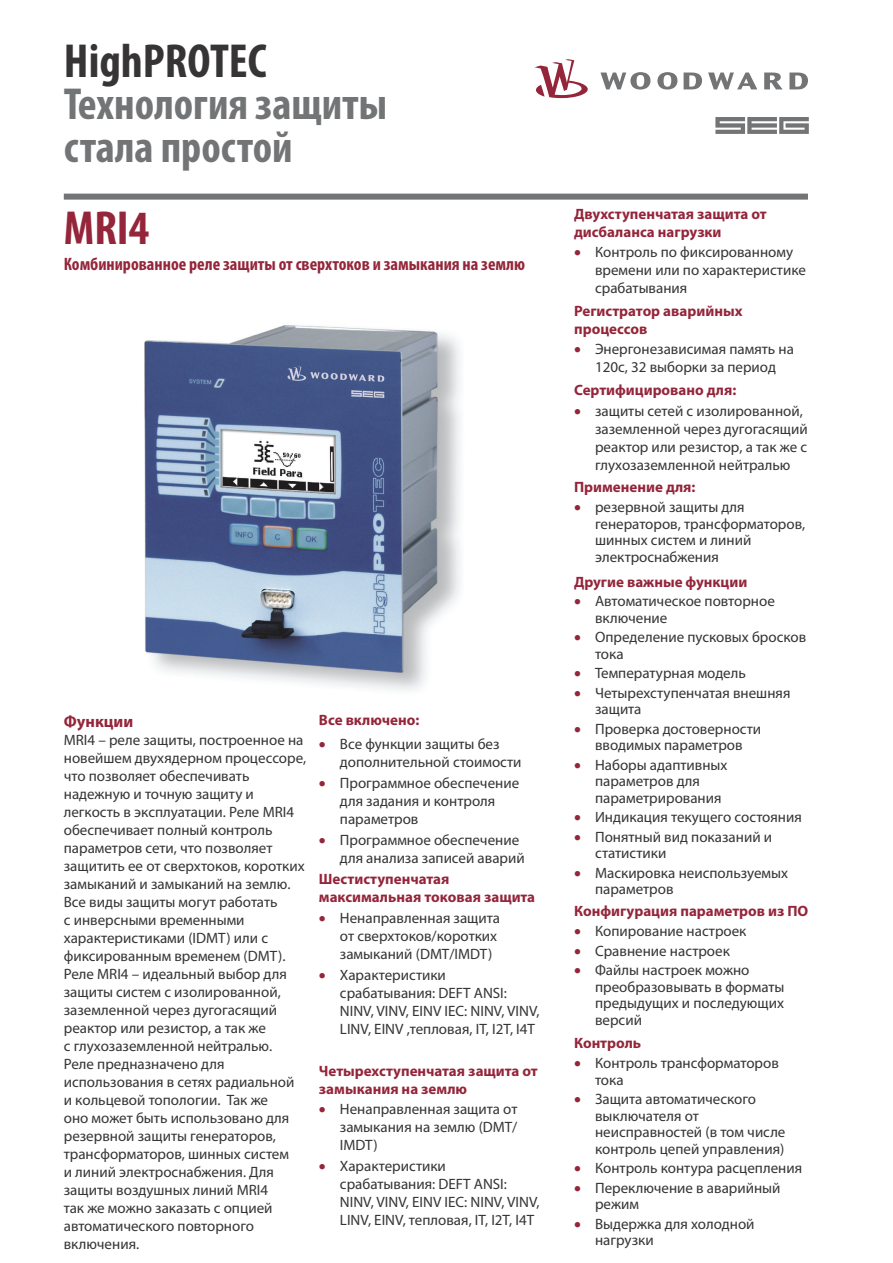
<style>
.page{position:relative;width:893px;height:1263px;background:#fff}
.page>*{position:absolute;margin:0;border:0;box-sizing:border-box;transform-origin:0 0}
.t1{font:700 condensed 48px "Myriad Pro";color:#363434}
.t2{font:700 condensed 48px "Myriad Pro";color:#94253a}
.t3{font:700 condensed 45px/42.6px "Myriad Pro";color:#727476}
.t4{font:700 condensed 18px "Myriad Pro";color:#94253a}
.t5{font:700 16.5px "Myriad Pro";color:#94253a}
.t6{font:15px/18px "Myriad Pro";color:#363434}
.t7{font:700 15px/18px "Myriad Pro";color:#94253a}
.s1{color:#94253a}
</style>
<div class="page">
<svg style="left:600px;top:72px;width:50px;height:18px"></svg>
<svg style="left:657px;top:72px;width:20px;height:18px"></svg>
<svg style="left:684px;top:73px;width:18px;height:16px"></svg>
<svg style="left:708px;top:73px;width:49px;height:16px"></svg>
<svg style="left:764px;top:73px;width:19px;height:16px"></svg>
<svg style="left:789px;top:73px;width:19px;height:16px"></svg>
<svg style="left:535px;top:59px;width:53px;height:39px"></svg>
<svg style="left:715px;top:117px;width:94px;height:17px;background:#969899"></svg>
<div style="left:64px;top:194px;width:744px;height:6px;background:#727476"></div>
<img style="left:144px;top:325px;width:317px;height:366px">
<p class="t1" style="left:64px;top:34px;width:204px">HighPROTEC</p>
<p class="t3" style="left:64px;top:84px;width:325px">Технология защиты стала простой</p>
<p class="t2" style="left:64px;top:201px;width:87px">MRI4</p>
<p class="t4" style="left:64px;top:254px;width:463px">Комбинированное реле защиты от сверхтоков и замыкания на землю</p>
<p class="t5" style="left:64px;top:712px;width:71px">Функции</p>
<p class="t7" style="left:319px;top:711px;width:102px">Все включено:</p>
<p class="t6" style="left:340px;top:735px;width:183px;text-indent:-21px"><span class="s1">•</span> Все функции защиты без дополнительной стоимости</p>
<p class="t6" style="left:340px;top:774px;width:181px;text-indent:-21px"><span class="s1">•</span> Программное обеспечение для задания и контроля параметров</p>
<p class="t6" style="left:340px;top:831px;width:186px;text-indent:-21px"><span class="s1">•</span> Программное обеспечение для анализа записей аварий</p>
<p class="t6" style="left:64px;top:731px;width:244px">MRI4 – реле защиты, построенное на новейшем двухядерном процессоре, что позволяет обеспечивать надежную и точную защиту и легкость в эксплуатации. Реле MRI4 обеспечивает полный контроль параметров сети, что позволяет защитить ее от сверхтоков, коротких замыканий и замыканий на землю.<br>Все виды защиты могут работать<br>с инверсными временными характеристиками (IDMT) или с фиксированным временем (DMT).<br>Реле MRI4 – идеальный выбор для защиты систем с изолированной, заземленной через дугогасящий реактор или резистор, а так же<br>с глухозаземленной нейтралью.<br>Реле предназначено для использования в сетях радиальной и кольцевой топологии. Так же<br>оно может быть использовано для резервной защиты генераторов, трансформаторов, шинных систем<br>и линий электроснабжения. Для защиты воздушных линий MRI4<br>так же можно заказать с опцией автоматического повторного включения.</p>
<p class="t7" style="left:319px;top:870px;width:218px">Шестиступенчатая максимальная токовая защита</p>
<p class="t6" style="left:340px;top:909px;width:162px;text-indent:-21px"><span class="s1">•</span> Ненаправленная защита от сверхтоков/коротких замыканий (DMT/IMDT)</p>
<p class="t6" style="left:340px;top:966px;width:201px;text-indent:-21px"><span class="s1">•</span> Характеристики срабатывания: DEFT ANSI:<br>NINV, VINV, EINV IEC: NINV, VINV,<br>LINV, EINV ,тепловая, IT, I2T, I4T</p>
<p class="t7" style="left:319px;top:1062px;width:220px">Четырехступенчатая защита от замыкания на землю</p>
<p class="t6" style="left:340px;top:1100px;width:179px;text-align:justify;text-indent:-21px"><span class="s1">•</span> Ненаправленная защита от замыкания на землю (DMT/ IMDT)</p>
<p class="t6" style="left:340px;top:1157px;width:201px;text-indent:-21px"><span class="s1">•</span> Характеристики срабатывания: DEFT ANSI:<br>NINV, VINV, EINV IEC: NINV, VINV,<br>LINV, EINV, тепловая, IT, I2T, I4T</p>
<p class="t7" style="left:574px;top:205px;width:194px">Двухступенчатая защита от дисбаланса нагрузки</p>
<p class="t6" style="left:595px;top:244px;width:212px;text-indent:-21px"><span class="s1">•</span> Контроль по фиксированному времени или по характеристике срабатывания</p>
<p class="t7" style="left:574px;top:302px;width:170px">Регистратор аварийных процессов</p>
<p class="t6" style="left:574px;top:340px;width:221px;text-align:center"><span class="s1">•</span> Энергонезависимая память на<br>120с, 32 выборки за период</p>
<p class="t7" style="left:574px;top:381px;width:164px">Сертифицировано для:</p>
<p class="t6" style="left:595px;top:402px;width:214px;text-indent:-21px"><span class="s1">•</span> защиты сетей с изолированной, заземленной через дугогасящий реактор или резистор, а так же с глухозаземленной нейтралью</p>
<p class="t7" style="left:574px;top:478px;width:123px">Применение для:</p>
<p class="t6" style="left:595px;top:499px;width:212px;line-height:16.5px;text-indent:-21px"><span class="s1">•</span> резервной защиты для генераторов, трансформаторов, шинных систем и линий электроснабжения</p>
<p class="t7" style="left:574px;top:573px;width:175px">Другие важные функции</p>
<p class="t6" style="left:595px;top:593px;width:181px;line-height:16.5px;text-indent:-21px"><span class="s1">•</span> Автоматическое повторное включение</p>
<p class="t6" style="left:595px;top:629px;width:213px;line-height:16.5px;text-indent:-21px"><span class="s1">•</span> Определение пусковых бросков тока</p>
<p class="t6" style="left:574px;top:664px;width:173px"><span class="s1">•</span> Температурная модель</p>
<p class="t6" style="left:595px;top:685px;width:197px;line-height:16.5px;text-indent:-21px"><span class="s1">•</span> Четырехступенчатая внешняя защита</p>
<p class="t6" style="left:574px;top:721px;width:189px;line-height:16.5px;text-align:center"><span class="s1">•</span> Проверка достоверности вводимых параметров</p>
<p class="t6" style="left:595px;top:757px;width:134px;line-height:16.5px;text-indent:-21px"><span class="s1">•</span> Наборы адаптивных параметров для параметрирования</p>
<p class="t6" style="left:574px;top:808px;width:229px"><span class="s1">•</span> Индикация текущего состояния</p>
<p class="t6" style="left:595px;top:829px;width:179px;line-height:16.5px;text-indent:-21px"><span class="s1">•</span> Понятный вид показаний и статистики</p>
<p class="t6" style="left:595px;top:865px;width:195px;line-height:16.5px;text-indent:-21px"><span class="s1">•</span> Маскировка неиспользуемых параметров</p>
<p class="t7" style="left:574px;top:902px;width:236px">Конфигурация параметров из ПО</p>
<p class="t6" style="left:574px;top:922px;width:174px"><span class="s1">•</span> Копирование настроек</p>
<p class="t6" style="left:574px;top:942px;width:157px"><span class="s1">•</span> Сравнение настроек</p>
<p class="t6" style="left:595px;top:962px;width:191px;line-height:16.5px;text-indent:-21px"><span class="s1">•</span> Файлы настроек можно преобразовывать в форматы предыдущих и последующих версий</p>
<p class="t7" style="left:574px;top:1034px;width:69px">Контроль</p>
<p class="t6" style="left:595px;top:1055px;width:185px;line-height:16.5px;text-indent:-21px"><span class="s1">•</span> Контроль трансформаторов тока</p>
<p class="t6" style="left:595px;top:1091px;width:192px;line-height:16.5px;text-indent:-21px"><span class="s1">•</span> Защита автоматического выключателя от неисправностей (в том числе контроль цепей управления)</p>
<p class="t6" style="left:574px;top:1159px;width:230px"><span class="s1">•</span> Контроль контура расцепления</p>
<p class="t6" style="left:595px;top:1179px;width:187px;line-height:16.5px;text-indent:-21px"><span class="s1">•</span> Переключение в аварийный режим</p>
<p class="t6" style="left:595px;top:1215px;width:161px;line-height:16.5px;text-indent:-21px"><span class="s1">•</span> Выдержка для холодной нагрузки</p>
</div>
